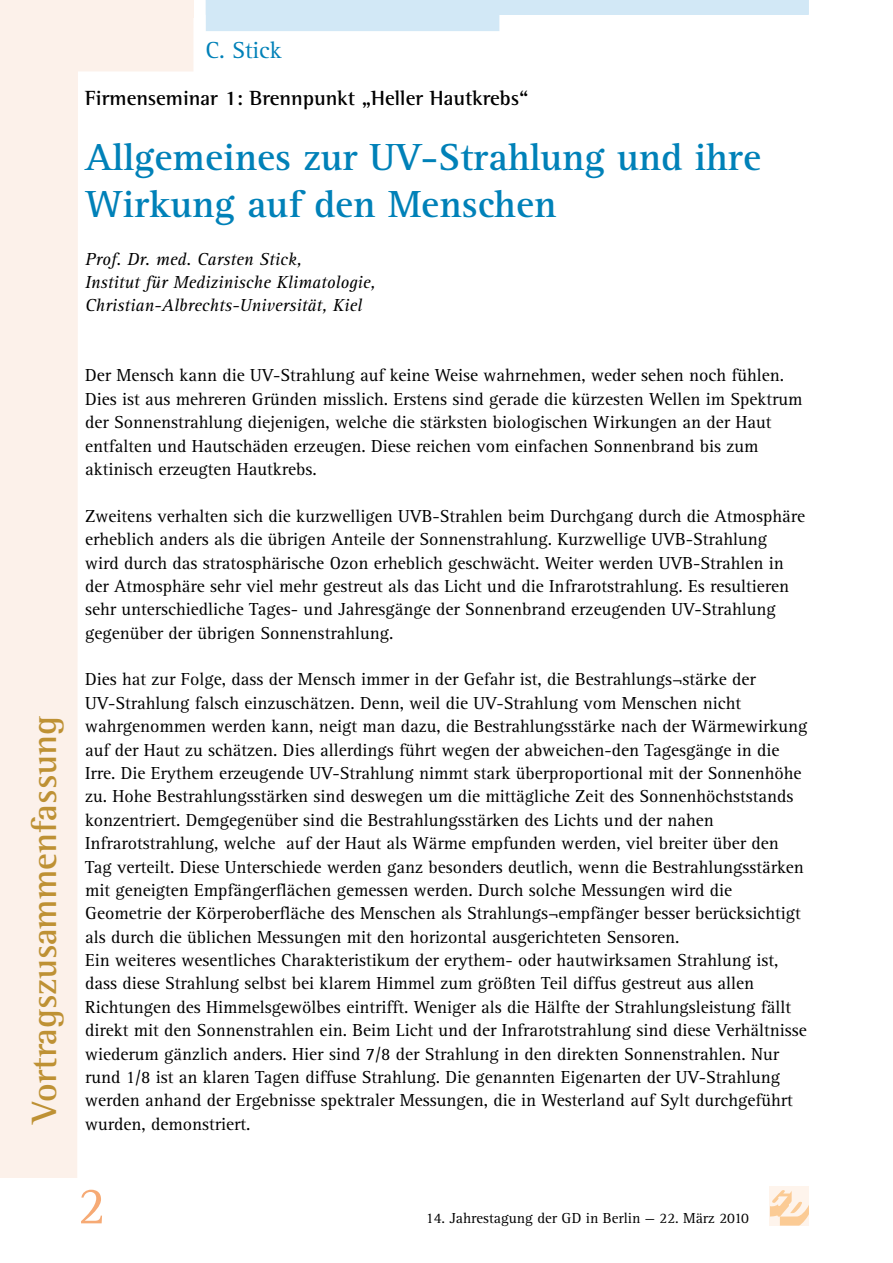
<style>
.page{position:relative;width:893px;height:1263px;background:#fff}
.page>*{position:absolute;margin:0;border:0;box-sizing:border-box;transform-origin:0 0}
.t1{font:54px "Agfa Rotis Serif";color:#f6aa75}
.t2{font:700 39px/46.8px "Agfa Rotis Serif";color:#0081b8}
.t3{font:700 36px "Agfa Rotis Semi Serif";color:#be9134}
.t4{font:24px "Agfa Rotis Serif";color:#0081b8}
.t5{font:700 21px "Agfa Rotis Semi Serif";color:#000}
.t6{font:18px/23.4px "Agfa Rotis Serif";color:#000}
.t7{font:italic 18px/23.4px "Agfa Rotis Serif";color:#000}
.t8{font:15px "Agfa Rotis Serif";color:#000}
</style>
<div class="page">
<div style="left:770px;top:1186px;width:39px;height:39px;background:#fef4ec"></div>
<svg style="left:770px;top:1190px;width:39px;height:35px"></svg>
<svg style="left:0;top:0;width:194px;height:1178px"></svg>
<div style="left:0;top:0;width:193px;height:17px;background:#fcf1ea"></div>
<svg style="left:206px;top:0;width:603px;height:31px"></svg>
<h3 class="t4" style="left:205px;top:37px;width:78px">C. Stick</h3>
<p class="t5" style="left:85px;top:86px;width:445px">Firmenseminar 1: Brennpunkt „Heller Hautkrebs“</p>
<h2 class="t2" style="left:85px;top:135px;width:677px">Allgemeines zur UV-Strahlung und ihre<br>Wirkung auf den Menschen</h2>
<p class="t7" style="left:85px;top:247px;width:292px">Prof. Dr. med. Carsten Stick,<br>Institut für Medizinische Klimatologie,<br>Christian-Albrechts-Universität, Kiel</p>
<h3 class="t3" style="left:23px;top:1123px;width:409px;rotate:-90deg">Vortragszusammenfassung</h3>
<p class="t6" style="left:85px;top:364px;width:719px">Der Mensch kann die UV-Strahlung auf keine Weise wahrnehmen, weder sehen noch fühlen.<br>Dies ist aus mehreren Gründen misslich. Erstens sind gerade die kürzesten Wellen im Spektrum der Sonnenstrahlung diejenigen, welche die stärksten biologischen Wirkungen an der Haut entfalten und Hautschäden erzeugen. Diese reichen vom einfachen Sonnenbrand bis zum aktinisch erzeugten Hautkrebs.</p>
<p class="t6" style="left:85px;top:505px;width:722px">Zweitens verhalten sich die kurzwelligen UVB-Strahlen beim Durchgang durch die Atmosphäre erheblich anders als die übrigen Anteile der Sonnenstrahlung. Kurzwellige UVB-Strahlung wird durch das stratosphärische Ozon erheblich geschwächt. Weiter werden UVB-Strahlen in der Atmosphäre sehr viel mehr gestreut als das Licht und die Infrarotstrahlung. Es resultieren sehr unterschiedliche Tages- und Jahresgänge der Sonnenbrand erzeugenden UV-Strahlung gegenüber der übrigen Sonnenstrahlung.</p>
<p class="t6" style="left:85px;top:668px;width:724px">Dies hat zur Folge, dass der Mensch immer in der Gefahr ist, die Bestrahlungs¬stärke der UV-Strahlung falsch einzuschätzen. Denn, weil die UV-Strahlung vom Menschen nicht wahrgenommen werden kann, neigt man dazu, die Bestrahlungsstärke nach der Wärmewirkung auf der Haut zu schätzen. Dies allerdings führt wegen der abweichen-den Tagesgänge in die Irre. Die Erythem erzeugende UV-Strahlung nimmt stark überproportional mit der Sonnenhöhe zu. Hohe Bestrahlungsstärken sind deswegen um die mittägliche Zeit des Sonnenhöchststands konzentriert. Demgegenüber sind die Bestrahlungsstärken des Lichts und der nahen Infrarotstrahlung, welche auf der Haut als Wärme empfunden werden, viel breiter über den Tag verteilt. Diese Unterschiede werden ganz besonders deutlich, wenn die Bestrahlungsstärken mit geneigten Empfängerflächen gemessen werden. Durch solche Messungen wird die Geometrie der Körperoberfläche des Menschen als Strahlungs¬empfänger besser berücksichtigt als durch die üblichen Messungen mit den horizontal ausgerichteten Sensoren.<br>Ein weiteres wesentliches Charakteristikum der erythem- oder hautwirksamen Strahlung ist, dass diese Strahlung selbst bei klarem Himmel zum größten Teil diffus gestreut aus allen Richtungen des Himmelsgewölbes eintrifft. Weniger als die Hälfte der Strahlungsleistung fällt direkt mit den Sonnenstrahlen ein. Beim Licht und der Infrarotstrahlung sind diese Verhältnisse wiederum gänzlich anders. Hier sind 7/8 der Strahlung in den direkten Sonnenstrahlen. Nur rund 1/8 ist an klaren Tagen diffuse Strahlung. Die genannten Eigenarten der UV-Strahlung werden anhand der Ergebnisse spektraler Messungen, die in Westerland auf Sylt durchgeführt wurden, demonstriert.</p>
<h1 class="t1" style="left:78px;top:1175px;width:30px">2</h1>
<p class="t8" style="left:426px;top:1209px;width:324px">14. Jahrestagung der GD in Berlin — 22. März 2010</p>
</div>
